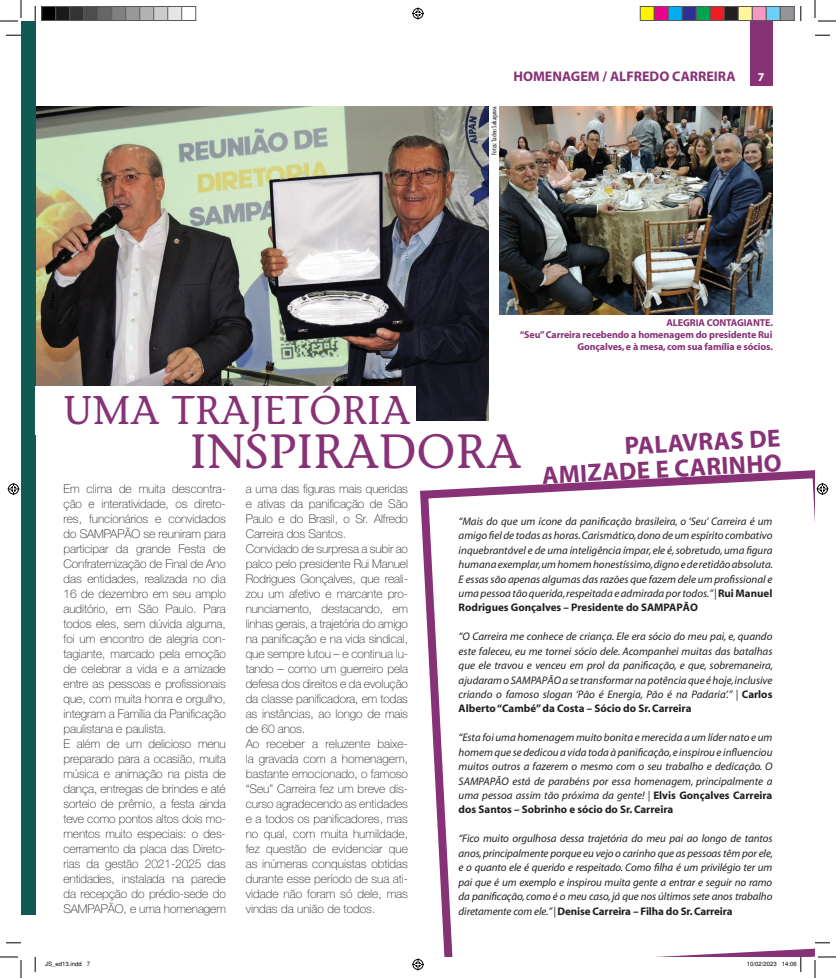
<style>
.page{position:relative;width:836px;height:978px;background:#fff}
.page>*{position:absolute;margin:0;border:0;box-sizing:border-box;transform-origin:0 0}
.t1{font:48px "Stone Informal";color:#873276}
.t2{font:40px "Stone Informal";color:#873276}
.t3{font:700 25px/25px "Myriad";color:#873276;text-align:right}
.t4{font:700 14px "Myriad";color:#873276}
.t5{font:100 12px/15px "Helvetica Neue";letter-spacing:-.005em;color:#231f20}
.t6{font:700 12px "Myriad";color:#fff}
.t7{font:italic 11px/14.4px "Myriad";color:#231f20;text-align:justify}
.t8{font:700 10px/12px "Myriad";letter-spacing:-.01em;color:#873276;text-align:right}
.t9{font:condensed 7px "Myriad";color:#231f20}
.t10{font:6px "Helvetica";color:#000}
.s1{font-weight:700;font-style:normal}
</style>
<div class="page">
<img style="left:499px;top:106px;width:273px;height:208px">
<img style="left:35px;top:106px;width:454px;height:314px">
<div style="left:750px;top:21px;width:22px;height:65px;background:#873276"></div>
<div style="left:21px;top:21px;width:14px;height:893px;background:#125954"></div>
<svg style="left:420px;top:470px;width:395px;height:486px"></svg>
<div style="left:35px;top:386px;width:381px;height:48px;background:#fff"></div>
<svg style="left:6px;top:35px;width:15px;height:1px"></svg>
<svg style="left:815px;top:35px;width:15px;height:1px"></svg>
<svg style="left:6px;top:942px;width:15px;height:1px"></svg>
<svg style="left:815px;top:942px;width:15px;height:1px"></svg>
<svg style="left:35px;top:6px;width:1px;height:15px"></svg>
<svg style="left:35px;top:957px;width:1px;height:14px"></svg>
<svg style="left:800px;top:6px;width:1px;height:15px"></svg>
<svg style="left:0;top:0;width:22px;height:22px"></svg>
<svg style="left:0;top:956px;width:22px;height:21px"></svg>
<svg style="left:814px;top:0;width:22px;height:22px"></svg>
<svg style="left:814px;top:956px;width:22px;height:21px"></svg>
<svg style="left:412px;top:8px;width:12px;height:12px"></svg>
<svg style="left:412px;top:958px;width:12px;height:12px"></svg>
<svg style="left:8px;top:483px;width:12px;height:12px"></svg>
<svg style="left:816px;top:483px;width:12px;height:12px"></svg>
<div style="left:42px;top:6px;width:14px;height:14px;background:#000"></div>
<div style="left:41px;top:6px;width:15px;height:15px;border:1px solid #595959"></div>
<div style="left:56px;top:6px;width:14px;height:14px;background:#1a1a1a"></div>
<div style="left:55px;top:6px;width:15px;height:15px;border:1px solid #595959"></div>
<div style="left:70px;top:6px;width:14px;height:14px;background:#333"></div>
<div style="left:69px;top:6px;width:15px;height:15px;border:1px solid #595959"></div>
<div style="left:84px;top:6px;width:14px;height:14px;background:#4d4d4d"></div>
<div style="left:83px;top:6px;width:15px;height:15px;border:1px solid #595959"></div>
<div style="left:98px;top:6px;width:14px;height:14px;background:#666"></div>
<div style="left:97px;top:6px;width:15px;height:15px;border:1px solid #595959"></div>
<div style="left:112px;top:6px;width:14px;height:14px;background:#808080"></div>
<div style="left:111px;top:6px;width:15px;height:15px;border:1px solid #595959"></div>
<div style="left:126px;top:6px;width:14px;height:14px;background:#999"></div>
<div style="left:125px;top:6px;width:15px;height:15px;border:1px solid #595959"></div>
<div style="left:140px;top:6px;width:14px;height:14px;background:#b3b3b3"></div>
<div style="left:139px;top:6px;width:15px;height:15px;border:1px solid #595959"></div>
<div style="left:154px;top:6px;width:14px;height:14px;background:#ccc"></div>
<div style="left:153px;top:6px;width:15px;height:15px;border:1px solid #595959"></div>
<div style="left:168px;top:6px;width:14px;height:14px;background:#e6e6e6"></div>
<div style="left:167px;top:6px;width:15px;height:15px;border:1px solid #595959"></div>
<div style="left:181px;top:6px;width:15px;height:15px;border:1px solid #595959"></div>
<div style="left:640px;top:6px;width:14px;height:14px;background:#fff101"></div>
<div style="left:640px;top:6px;width:15px;height:15px;border:1px solid #595959"></div>
<div style="left:654px;top:6px;width:14px;height:14px;background:#ed028c"></div>
<div style="left:654px;top:6px;width:15px;height:15px;border:1px solid #595959"></div>
<div style="left:668px;top:6px;width:14px;height:14px;background:#00aeef"></div>
<div style="left:668px;top:6px;width:15px;height:15px;border:1px solid #595959"></div>
<div style="left:682px;top:6px;width:14px;height:14px;background:#2e3092"></div>
<div style="left:682px;top:6px;width:15px;height:15px;border:1px solid #595959"></div>
<div style="left:696px;top:6px;width:14px;height:14px;background:#00a54f"></div>
<div style="left:696px;top:6px;width:15px;height:15px;border:1px solid #595959"></div>
<div style="left:710px;top:6px;width:14px;height:14px;background:#ee1d23"></div>
<div style="left:710px;top:6px;width:15px;height:15px;border:1px solid #595959"></div>
<div style="left:724px;top:6px;width:14px;height:14px;background:#231f20"></div>
<div style="left:724px;top:6px;width:15px;height:15px;border:1px solid #595959"></div>
<div style="left:738px;top:6px;width:14px;height:14px;background:#fff79a"></div>
<div style="left:738px;top:6px;width:15px;height:15px;border:1px solid #595959"></div>
<div style="left:752px;top:6px;width:14px;height:14px;background:#f499c2"></div>
<div style="left:752px;top:6px;width:15px;height:15px;border:1px solid #595959"></div>
<div style="left:766px;top:6px;width:14px;height:14px;background:#6bcff6"></div>
<div style="left:766px;top:6px;width:15px;height:15px;border:1px solid #595959"></div>
<div style="left:780px;top:6px;width:14px;height:14px;background:#939598"></div>
<div style="left:780px;top:6px;width:15px;height:15px;border:1px solid #595959"></div>
<svg style="left:747px;top:956px;width:54px;height:15px"></svg>
<p class="t9" style="left:491px;top:155px;width:50px;rotate:-90deg">Fotos: Tadeu Sakagawa</p>
<p class="t4" style="left:513px;top:69px;width:224px">HOMENAGEM / ALFREDO CARREIRA</p>
<p class="t6" style="left:758px;top:70px;width:8px">7</p>
<p class="t8" style="left:520px;top:316px;width:255px">ALEGRIA CONTAGIANTE.<br>“Seu” Carreira recebendo a homenagem do presidente Rui<br>Gonçalves, e à mesa, com sua família e sócios.</p>
<h2 class="t2" style="left:64px;top:386px;width:349px">UMA TRAJETÓRIA</h2>
<h1 class="t1" style="left:190px;top:422px;width:333px">INSPIRADORA</h1>
<h3 class="t3" style="left:540px;top:438px;width:241px;rotate:-3deg">PALAVRAS DE<br>AMIZADE E CARINHO</h3>
<p class="t5" style="left:64px;top:481px;width:164px">Em clima de muita descontra&shy;ção e interatividade, os direto&shy;res, funcionários e convidados do SAMPAPÃO se reuniram para participar da grande Festa de<br>Confraternização de Final de Ano das entidades, realizada no dia<br>16 de dezembro em seu amplo auditório, em São Paulo. Para todos eles, sem dúvida alguma, foi um encontro de alegria con&shy;tagiante, marcado pela emoção de celebrar a vida e a amizade entre as pessoas e profissionais que, com muita honra e orgulho, integram a Família da Panificação paulistana e paulista.<br>E além de um delicioso menu preparado para a ocasião, muita música e animação na pista de dança, entregas de brindes e até sorteio de prêmio, a festa ainda teve como pontos altos dois mo&shy;mentos muito especiais: o des&shy;cerramento da placa das Direto&shy;rias da gestão 2021-2025 das entidades, instalada na parede da recepção do prédio-sede do<br>SAMPAPÃO, e uma homenagem</p>
<p class="t5" style="left:246px;top:481px;width:164px">a uma das figuras mais queridas e ativas da panificação de São<br>Paulo e do Brasil, o Sr. Alfredo<br>Carreira dos Santos.<br>Convidado de surpresa a subir ao palco pelo presidente Rui Manuel<br>Rodrigues Gonçalves, que reali&shy;zou um afetivo e marcante pro&shy;nunciamento, destacando, em linhas gerais, a trajetória do amigo na panificação e na vida sindical, que sempre lutou – e continua lu&shy;tando – como um guerreiro pela defesa dos direitos e da evolução da classe panificadora, em todas as instâncias, ao longo de mais de 60 anos.<br>Ao receber a reluzente baixe&shy;la gravada com a homenagem, bastante emocionado, o famoso “Seu” Carreira fez um breve dis&shy;curso agradecendo as entidades e a todos os panificadores, mas no qual, com muita humildade, fez questão de evidenciar que as inúmeras conquistas obtidas durante esse período de sua ati&shy;vidade não foram só dele, mas vindas da união de todos.</p>
<p class="t7" style="left:458px;top:514px;width:316px">“Mais do que um ícone da panificação brasileira, o ‘Seu’ Carreira é um amigo fiel de todas as horas. Carismático, dono de um espírito combativo inquebrantável e de uma inteligência ímpar, ele é, sobretudo, uma figura humana exemplar, um homem honestíssimo, digno e de retidão absoluta.<br>E essas são apenas algumas das razões que fazem dele um profissional e uma pessoa tão querida, respeitada e admirada por todos.” | <span class="s1">Rui Manuel Rodrigues Gonçalves – Presidente do SAMPAPÃO</span></p>
<p class="t7" style="left:458px;top:630px;width:316px">“O Carreira me conhece de criança. Ele era sócio do meu pai, e, quando este faleceu, eu me tornei sócio dele. Acompanhei muitas das batalhas que ele travou e venceu em prol da panificação, e que, sobremaneira, ajudaram o SAMPAPÃO a se transformar na potência que é hoje, inclusive criando o famoso slogan ‘Pão é Energia, Pão é na Padaria’.” | <span class="s1">Carlos Alberto “Cambé” da Costa – Sócio do Sr. Carreira</span></p>
<p class="t7" style="left:458px;top:731px;width:315px">“Esta foi uma homenagem muito bonita e merecida a um líder nato e um homem que se dedicou a vida toda à panificação, e inspirou e influenciou muitos outros a fazerem o mesmo com o seu trabalho e dedicação. O SAMPAPÃO está de parabéns por essa homenagem, principalmente a uma pessoa assim tão próxima da gente! | <span class="s1">Elvis Gonçalves Carreira dos Santos – Sobrinho e sócio do Sr. Carreira</span></p>
<p class="t7" style="left:458px;top:831px;width:316px">“Fico muito orgulhosa dessa trajetória do meu pai ao longo de tantos anos, principalmente porque eu vejo o carinho que as pessoas têm por ele, e o quanto ele é querido e respeitado. Como filha é um privilégio ter um pai que é um exemplo e inspirou muita gente a entrar e seguir no ramo da panificação, como é o meu caso, já que nos últimos sete anos trabalho diretamente com ele.” | <span class="s1">Denise Carreira – Filha do Sr. Carreira</span></p>
<p class="t10" style="left:45px;top:960px;width:47px">JS_ed13.indd 7</p>
<p class="t10" style="left:747px;top:960px;width:52px">10/02/2023 14:06</p>
</div>
